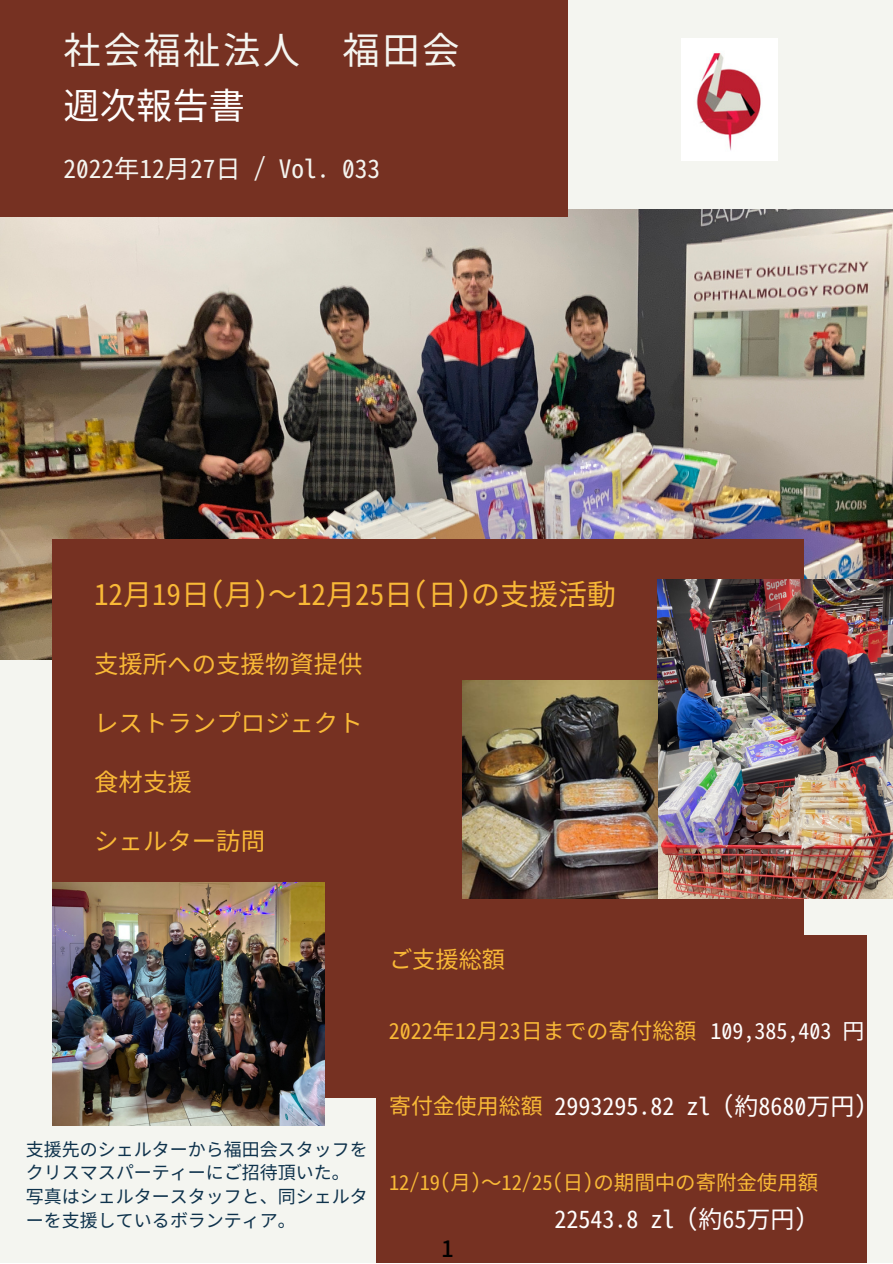
<style>
.page{position:relative;width:893px;height:1264px;background:#fff}
.page>*{position:absolute;margin:0;border:0;box-sizing:border-box;transform-origin:0 0}
.t1{font:37.35px "Gen Ei Gothic M R";letter-spacing:.065em;color:#f4f5f0}
.t2{font:36.3px "Gen Ei Gothic M R";color:#fff}
.t3{font:28.95px "Gen Ei Gothic M R";color:#f9b937}
.t4{font:25.35px "Gen Ei Gothic M R";color:#f4f5f0}
.t5{font:24.45px "Gen Ei Gothic M R";color:#f9b937}
.t6{font:24px "Gen Ei Gothic M R";color:#fff}
.t7{font:23.25px "Gen Ei Gothic M R";color:#f9b937}
.t8{font:500 22.5px "Noto Sans JP";color:#000}
.t9{font:22.05px "Gen Ei Gothic M R";color:#fff}
.t10{font:21.9px "Gen Ei Gothic M R";color:#f9b937}
.t11{font:20.4px "Gen Ei Gothic M R";color:#f9b937}
.t12{font:18px/23.5px "Gen Ei Gothic M R";color:#0e324c}
.s1{font-size:21.9px;color:#f9b937}
</style>
<div class="page">
<div style="left:0;top:0;width:892px;height:1262px;background:#f4f5f0"></div>
<img style="left:0;top:210px;width:892px;height:449px">
<img style="left:681px;top:39px;width:96px;height:121px">
<div style="left:376px;top:934px;width:490px;height:328px;background:#763122"></div>
<div style="left:52px;top:539px;width:751px;height:558px;background:#763122"></div>
<div style="left:0;top:0;width:567px;height:217px;background:#763122"></div>
<img style="left:658px;top:579px;width:234px;height:319px">
<img style="left:462px;top:680px;width:195px;height:218px">
<img style="left:52px;top:882px;width:272px;height:243px">
<h1 class="t1" style="left:64px;top:26px;width:397px">社会福祉法人 福田会</h1>
<h2 class="t2" style="left:64px;top:82px;width:183px">週次報告書</h2>
<h3 class="t4" style="left:64px;top:152px;width:318px">2022年12月27日 / Vol. 033</h3>
<h3 class="t3" style="left:94px;top:575px;width:523px">12月19日(月)～12月25日(日)の支援活動</h3>
<h3 class="t5" style="left:94px;top:648px;width:270px">支援所への支援物資提供</h3>
<h3 class="t5" style="left:94px;top:707px;width:270px">レストランプロジェクト</h3>
<h3 class="t5" style="left:94px;top:766px;width:99px">食材支援</h3>
<h3 class="t5" style="left:94px;top:824px;width:172px">シェルター訪問</h3>
<p class="t12" style="left:26px;top:1138px;width:343px">支援先のシェルターから福田会スタッフをクリスマスパーティーにご招待頂いた。写真はシェルタースタッフと、同シェルターを支援しているボランティア。</p>
<p class="t7" style="left:389px;top:945px;width:118px">ご支援総額</p>
<p class="t10" style="left:389px;top:1017px;width:309px">2022年12月23日までの寄付総額</p>
<p class="t9" style="left:710px;top:1016px;width:155px">109,385,403 円</p>
<h3 class="t6" style="left:389px;top:1091px;width:479px"><span class="s1">寄付金使用総額</span> 2993295.82 zl (約8680万円)</h3>
<p class="t11" style="left:389px;top:1169px;width:430px">12/19(月)～12/25(日)の期間中の寄附金使用額</p>
<h3 class="t6" style="left:554px;top:1203px;width:253px">22543.8 zl (約65万円)</h3>
<p class="t8" style="left:441px;top:1230px;width:14px">1</p>
</div>
